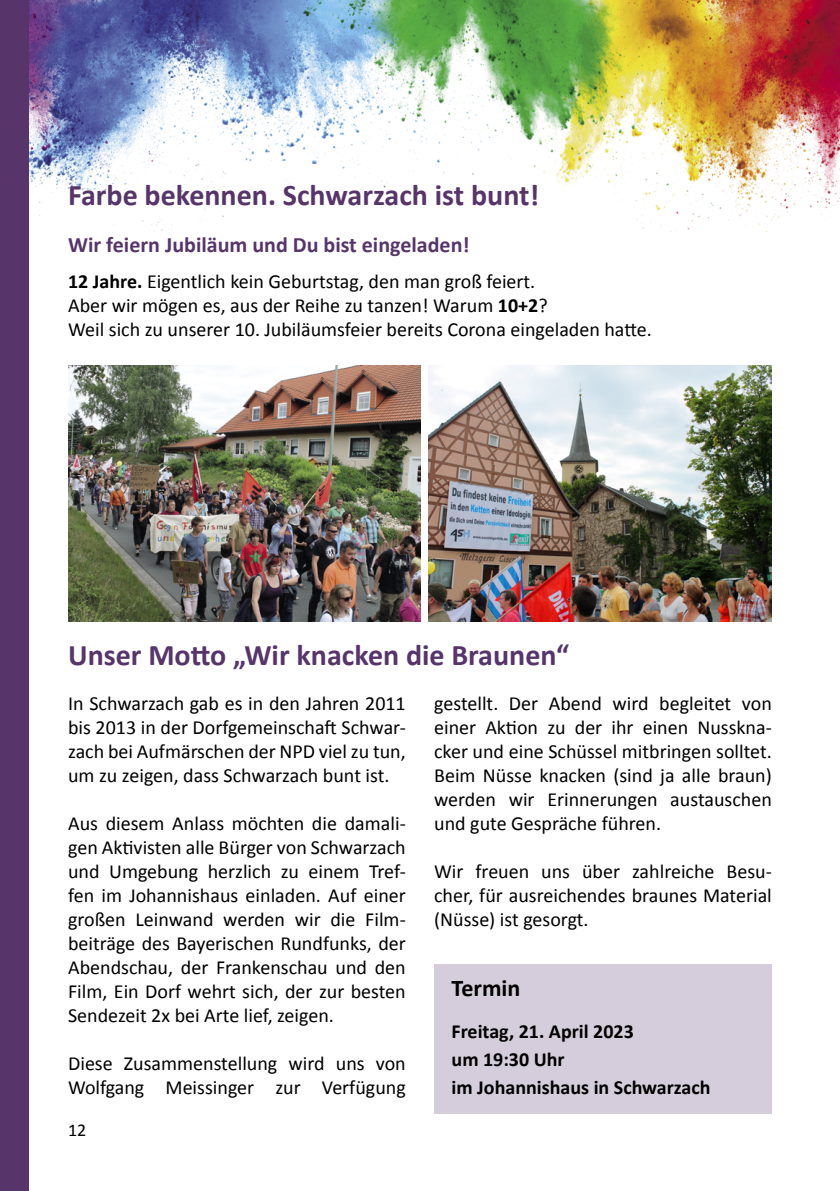
<style>
.page{position:relative;width:840px;height:1191px;background:#fff}
.page>*{position:absolute;margin:0;border:0;box-sizing:border-box;transform-origin:0 0}
.t1{font:700 30px "Calibri";color:#57356b}
.t2{font:700 24px "Calibri";color:#000}
.t3{font:700 22px "Calibri";color:#57356b}
.t4{font:20px/24px "Calibri";color:#000;text-align:justify}
.t5{font:700 20px/28px "Calibri";color:#000}
.t6{font:18px "Calibri";color:#000}
.s1{font-weight:700}
</style>
<div class="page">
<img style="left:28px;top:0;width:811px;height:231px">
<div style="left:0;top:0;width:28px;height:1191px;background:#57356b"></div>
<img style="left:68px;top:366px;width:352px;height:255px">
<img style="left:428px;top:366px;width:343px;height:255px">
<div style="left:434px;top:964px;width:337px;height:149px;background:#d6cddc"></div>
<h1 class="t1" style="left:68px;top:174px;width:472px">Farbe bekennen. Schwarzach ist bunt!</h1>
<p class="t3" style="left:68px;top:229px;width:403px">Wir feiern Jubiläum und Du bist eingeladen!</p>
<p class="t4" style="left:68px;top:269px;width:585px;text-align:left"><span class="s1">12 Jahre.</span> Eigentlich kein Geburtstag, den man groß feiert.<br>Aber wir mögen es, aus der Reihe zu tanzen! Warum <span class="s1">10+2</span>?<br>Weil sich zu unserer 10. Jubiläumsfeier bereits Corona eingeladen hatte.</p>
<h1 class="t1" style="left:68px;top:634px;width:502px">Unser Motto „Wir knacken die Braunen“</h1>
<p class="t4" style="left:68px;top:690px;width:339px">In Schwarzach gab es in den Jahren 2011 bis 2013 in der Dorfgemeinschaft Schwar&shy;zach bei Aufmärschen der NPD viel zu tun, um zu zeigen, dass Schwarzach bunt ist.</p>
<p class="t4" style="left:68px;top:810px;width:339px">Aus diesem Anlass möchten die damali&shy;gen Aktivisten alle Bürger von Schwarzach und Umgebung herzlich zu einem Tref&shy;fen im Johannishaus einladen. Auf einer großen Leinwand werden wir die Film&shy;beiträge des Bayerischen Rundfunks, der Abendschau, der Frankenschau und den Film, Ein Dorf wehrt sich, der zur besten Sendezeit 2x bei Arte lief, zeigen.</p>
<p class="t4" style="left:68px;top:1050px;width:339px">Diese Zusammenstellung wird uns von<br>Wolfgang Meissinger zur Verfügung</p>
<p class="t6" style="left:68px;top:1118px;width:20px">12</p>
<p class="t4" style="left:434px;top:690px;width:339px">gestellt. Der Abend wird begleitet von einer Aktion zu der ihr einen Nusskna&shy;cker und eine Schüssel mitbringen solltet.<br>Beim Nüsse knacken (sind ja alle braun) werden wir Erinnerungen austauschen und gute Gespräche führen.</p>
<p class="t4" style="left:434px;top:858px;width:339px">Wir freuen uns über zahlreiche Besu&shy;cher, für ausreichendes braunes Material (Nüsse) ist gesorgt.</p>
<p class="t2" style="left:451px;top:971px;width:70px">Termin</p>
<p class="t5" style="left:451px;top:1017px;width:260px">Freitag, 21. April 2023<br>um 19:30 Uhr<br>im Johannishaus in Schwarzach</p>
</div>
